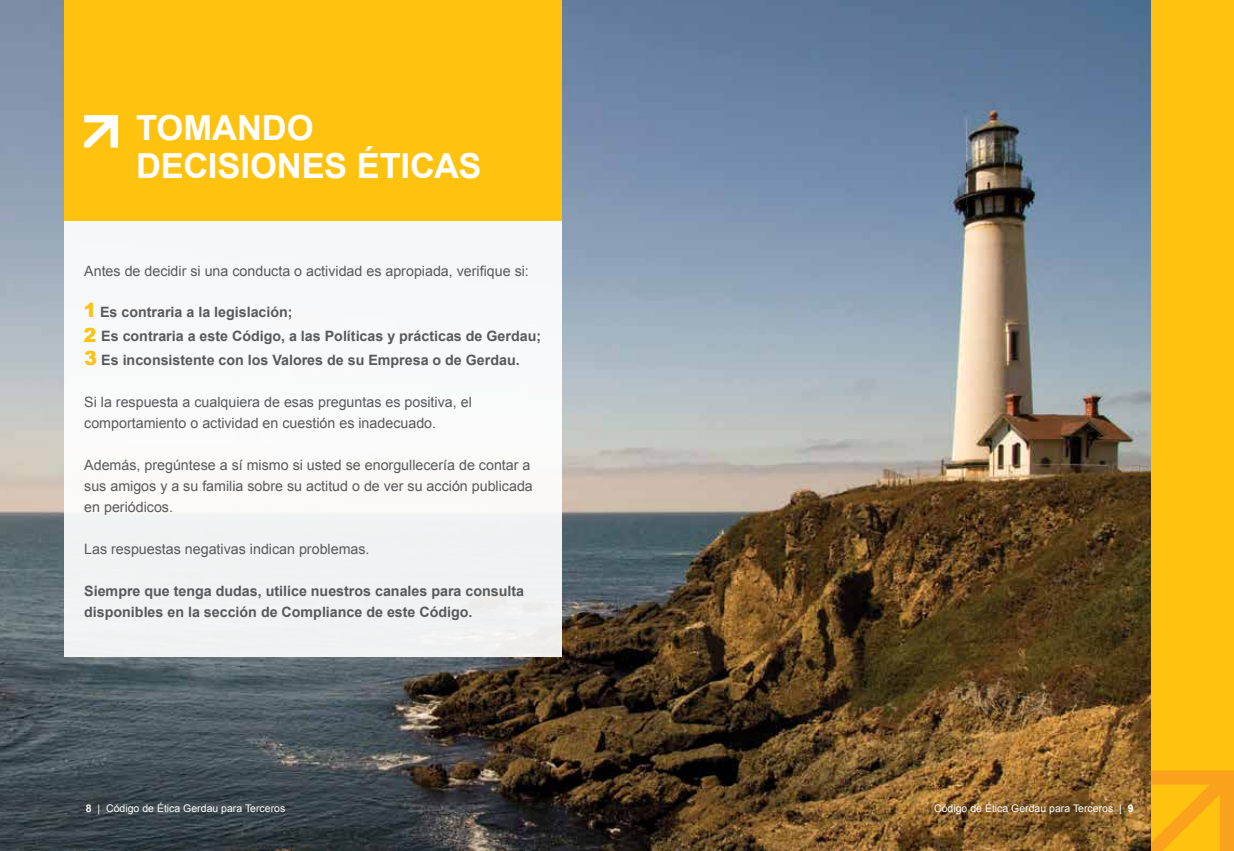
<style>
.page{position:relative;width:1234px;height:851px;background:#fff}
.page>*{position:absolute;margin:0;border:0;box-sizing:border-box;transform-origin:0 0}
.t1{font:700 34.5px/37.5px "Arial";letter-spacing:-.005em;color:#fff}
.t2{font:900 19.5px/23.7px "Arial";color:#ffc20e;text-align:justify}
.t3{font:14.25px/21px "Arial";color:#58595b}
.t4{font:700 14.25px/24px "Arial";color:#58595b}
.t5{font:10.5px "Arial";color:#fff}
.s1{font-weight:700}
</style>
<div class="page">
<img style="left:0;top:0;width:1150px;height:850px">
<div style="left:64px;top:0;width:497px;height:221px;background:#ffc20e"></div>
<svg style="left:84px;top:115px;width:34px;height:32px"></svg>
<div style="left:64px;top:221px;width:497px;height:435px;background:#f7f8f9"></div>
<div style="left:1150px;top:0;width:83px;height:850px;background:#ffc20e"></div>
<svg style="left:1150px;top:770px;width:83px;height:80px"></svg>
<h1 class="t1" style="left:136px;top:110px;width:347px">TOMANDO<br>DECISIONES ÉTICAS</h1>
<p class="t3" style="left:84px;top:261px;width:446px">Antes de decidir si una conducta o actividad es apropiada, verifique si:</p>
<p class="t4" style="left:100px;top:300px;width:442px">Es contraria a la legislación;<br>Es contraria a este Código, a las Políticas y prácticas de Gerdau;<br>Es inconsistente con los Valores de su Empresa o de Gerdau.</p>
<p class="t3" style="left:84px;top:391px;width:389px">Si la respuesta a cualquiera de esas preguntas es positiva, el comportamiento o actividad en cuestión es inadecuado.</p>
<p class="t3" style="left:84px;top:454px;width:450px">Además, pregúntese a sí mismo si usted se enorgullecería de contar a sus amigos y a su familia sobre su actitud o de ver su acción publicada en periódicos.</p>
<p class="t3" style="left:84px;top:538px;width:287px">Las respuestas negativas indican problemas.</p>
<p class="t4" style="left:84px;top:581px;width:441px;line-height:21px">Siempre que tenga dudas, utilice nuestros canales para consulta disponibles en la sección de Compliance de este Código.</p>
<h2 class="t2" style="left:83px;top:298px;width:15px">1<br>2<br>3</h2>
<p class="t5" style="left:86px;top:801px;width:201px"><span class="s1">8</span> | Código de Ética Gerdau para Terceros</p>
<p class="t5" style="left:933px;top:801px;width:201px">Código de Ética Gerdau para Terceros | <span class="s1">9</span></p>
</div>
